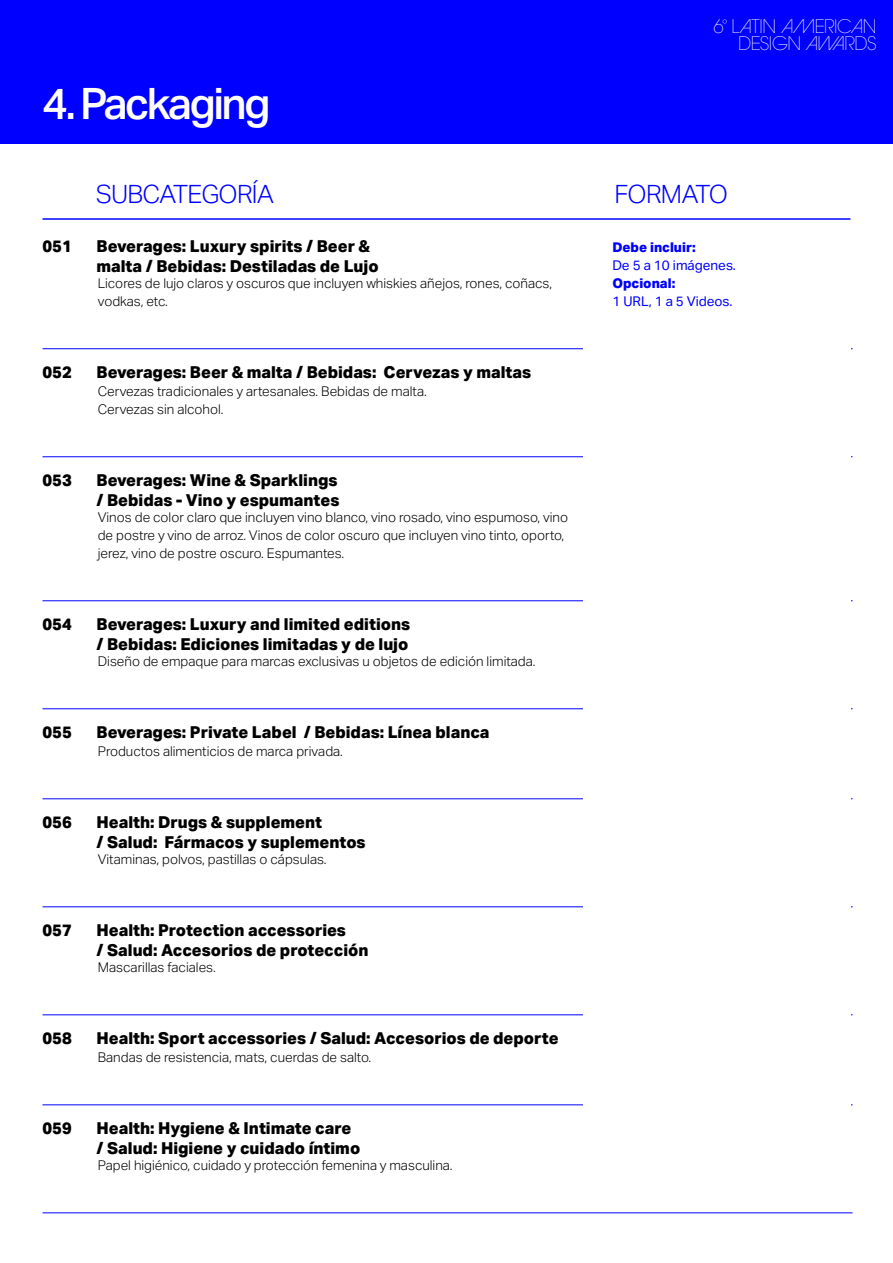
<style>
.page{position:relative;width:893px;height:1263px;background:#fff}
.page>*{position:absolute;margin:0;border:0;box-sizing:border-box;transform-origin:0 0}
.t1{font:500 43.5px "Aktiv Grotesk";letter-spacing:-.06em;color:#fff}
.t2{font:300 25.35px "Aktiv Grotesk";letter-spacing:-.03em;color:#00f}
.t3{font:200 18.6px/16.4px "ITC Avant Garde Pro";letter-spacing:-.02em;color:#fff;text-align:right}
.t4{font:800 16.5px/19.8px "Aktiv Grotesk";color:#000}
.t5{font:300 13.5px/18px "Aktiv Grotesk";color:#000}
.t6{font:13.5px "Aktiv Grotesk";color:#00f}
.t7{font:800 13.5px "Aktiv Grotesk";color:#00f}
</style>
<div class="page">
<div style="left:0;top:0;width:893px;height:144px;background:#00f"></div>
<hr style="left:43px;top:348px;width:810px;height:1px;background:#00f">
<hr style="left:43px;top:456px;width:810px;height:1px;background:#00f">
<hr style="left:43px;top:600px;width:810px;height:1px;background:#00f">
<hr style="left:43px;top:708px;width:810px;height:1px;background:#00f">
<hr style="left:43px;top:798px;width:810px;height:1px;background:#00f">
<hr style="left:43px;top:906px;width:810px;height:1px;background:#00f">
<hr style="left:43px;top:1014px;width:810px;height:1px;background:#00f">
<hr style="left:43px;top:1104px;width:810px;height:1px;background:#00f">
<hr style="left:43px;top:1212px;width:810px;height:1px;background:#00f">
<hr style="left:43px;top:218px;width:807px;height:2px;background:#00f">
<div style="left:583px;top:234px;width:267px;height:931px;background:#fff"></div>
<h1 class="t1" style="left:43px;top:77px;width:230px">4. Packaging</h1>
<h3 class="t3" style="left:713px;top:18px;width:165px">6<sup>º</sup> LATIN AMERICAN<br>DESIGN AWARDS</h3>
<h2 class="t2" style="left:96px;top:179px;width:180px">SUBCATEGORÍA</h2>
<h2 class="t2" style="left:614px;top:179px;width:115px">FORMATO</h2>
<p class="t4" style="left:43px;top:236px;width:31px">051</p>
<p class="t4" style="left:97px;top:236px;width:284px">Beverages: Luxury spirits / Beer &amp; malta / Bebidas: Destiladas de Lujo</p>
<p class="t5" style="left:98px;top:274px;width:456px">Licores de lujo claros y oscuros que incluyen whiskies añejos, rones, coñacs, vodkas, etc.</p>
<p class="t4" style="left:43px;top:362px;width:31px">052</p>
<p class="t4" style="left:97px;top:362px;width:436px">Beverages: Beer &amp; malta / Bebidas: Cervezas y maltas</p>
<p class="t5" style="left:98px;top:382px;width:330px">Cervezas tradicionales y artesanales. Bebidas de malta.<br>Cervezas sin alcohol.</p>
<p class="t4" style="left:43px;top:470px;width:31px">053</p>
<p class="t4" style="left:97px;top:470px;width:244px">Beverages: Wine &amp; Sparklings / Bebidas - Vino y espumantes</p>
<p class="t5" style="left:98px;top:508px;width:472px">Vinos de color claro que incluyen vino blanco, vino rosado, vino espumoso, vino de postre y vino de arroz. Vinos de color oscuro que incluyen vino tinto, oporto, jerez, vino de postre oscuro. Espumantes.</p>
<p class="t4" style="left:43px;top:614px;width:31px">054</p>
<p class="t4" style="left:97px;top:614px;width:315px">Beverages: Luxury and limited editions / Bebidas: Ediciones limitadas y de lujo</p>
<p class="t5" style="left:98px;top:652px;width:439px">Diseño de empaque para marcas exclusivas u objetos de edición limitada.</p>
<p class="t4" style="left:43px;top:722px;width:31px">055</p>
<p class="t4" style="left:97px;top:722px;width:395px">Beverages: Private Label / Bebidas: Línea blanca</p>
<p class="t5" style="left:98px;top:742px;width:247px">Productos alimenticios de marca privada.</p>
<p class="t4" style="left:43px;top:812px;width:31px">056</p>
<p class="t4" style="left:97px;top:812px;width:271px">Health: Drugs &amp; supplement<br>/ Salud: Fármacos y suplementos</p>
<p class="t5" style="left:98px;top:850px;width:230px">Vitaminas, polvos, pastillas o cápsulas.</p>
<p class="t4" style="left:43px;top:920px;width:31px">057</p>
<p class="t4" style="left:97px;top:920px;width:273px">Health: Protection accessories<br>/ Salud: Accesorios de protección</p>
<p class="t5" style="left:98px;top:958px;width:119px">Mascarillas faciales.</p>
<p class="t4" style="left:43px;top:1028px;width:31px">058</p>
<p class="t4" style="left:97px;top:1028px;width:464px">Health: Sport accessories / Salud: Accesorios de deporte</p>
<p class="t5" style="left:98px;top:1048px;width:275px">Bandas de resistencia, mats, cuerdas de salto.</p>
<p class="t4" style="left:43px;top:1118px;width:31px">059</p>
<p class="t4" style="left:97px;top:1118px;width:265px">Health: Hygiene &amp; Intimate care / Salud: Higiene y cuidado íntimo</p>
<p class="t5" style="left:98px;top:1156px;width:356px">Papel higiénico, cuidado y protección femenina y masculina.</p>
<p class="t7" style="left:612px;top:239px;width:85px">Debe incluir:</p>
<p class="t6" style="left:612px;top:257px;width:125px">De 5 a 10 imágenes.</p>
<p class="t7" style="left:612px;top:275px;width:64px">Opcional:</p>
<p class="t6" style="left:612px;top:293px;width:122px">1 URL, 1 a 5 Videos.</p>
</div>
